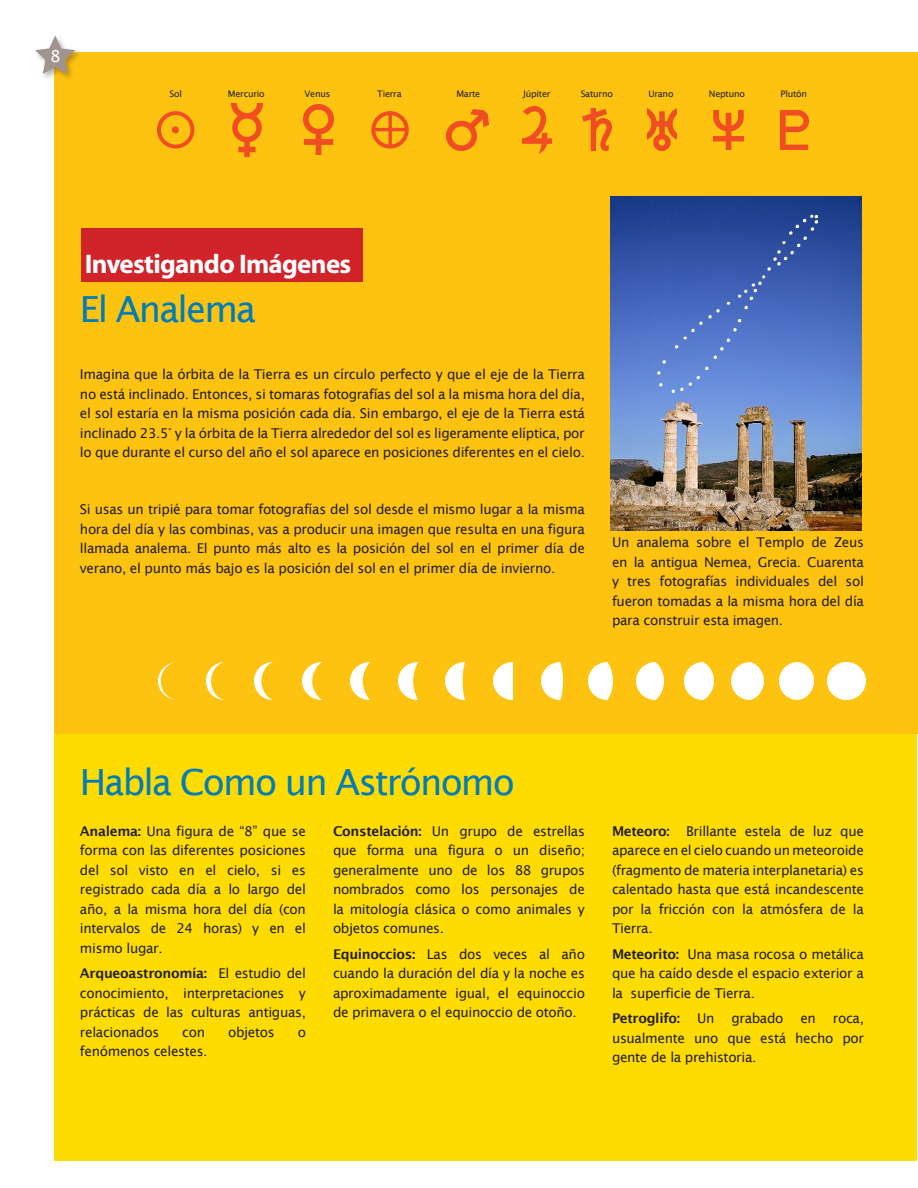
<style>
.page{position:relative;width:918px;height:1188px;background:#fff}
.page>*{position:absolute;margin:0;border:0;box-sizing:border-box;transform-origin:0 0}
.Text{font:36px "Lucida Sans";letter-spacing:-.05em;color:#007cb6}
.Text-2{font:700 27px "Myriad";letter-spacing:-.025em;color:#fff}
.Text_Bulleted{font:16.5px "Lucida Sans";color:#fff}
.Text-3{font:13.5px/19.5px "Lucida Sans";letter-spacing:-.025em;color:#231f20;text-align:justify}
.Text-4{font:600 13.5px "Lucida Sans";letter-spacing:-.025em;color:#231f20}
.Text-5{font:9px "Lucida Sans";letter-spacing:-.025em;color:#231f20}
.s1{font-weight:600}
</style>
<div class="page">
<div style="left:55px;top:734px;width:862px;height:427px;background:#ffdc01"></div>
<div style="left:54px;top:53px;width:864px;height:681px;background:#fec210"></div>
<div style="left:81px;top:228px;width:282px;height:53px;background:#d1232a"></div>
<div style="left:34px;top:34px;width:49px;height:48px;background:#231f20;opacity:.35"></div>
<svg style="left:35px;top:36px;width:40px;height:38px"></svg>
<img style="left:158px;top:662px;width:18px;height:38px">
<img style="left:541px;top:662px;width:21px;height:38px">
<img style="left:731px;top:662px;width:32px;height:38px">
<img style="left:206px;top:662px;width:19px;height:38px">
<img style="left:351px;top:662px;width:18px;height:38px">
<img style="left:399px;top:662px;width:18px;height:38px">
<img style="left:446px;top:662px;width:19px;height:38px">
<img style="left:494px;top:662px;width:19px;height:38px">
<img style="left:254px;top:662px;width:19px;height:38px">
<img style="left:303px;top:662px;width:18px;height:38px">
<img style="left:779px;top:662px;width:35px;height:38px">
<img style="left:828px;top:662px;width:38px;height:38px">
<img style="left:589px;top:662px;width:24px;height:38px">
<img style="left:636px;top:662px;width:27px;height:38px">
<img style="left:684px;top:662px;width:30px;height:38px">
<img style="left:611px;top:197px;width:250px;height:334px">
<img style="left:447px;top:109px;width:42px;height:42px">
<div style="left:157px;top:111px;width:37px;height:38px;border:4px solid #f04d22;border-radius:50%"></div>
<div style="left:172px;top:126px;width:7px;height:7px;background:#f04d22;border-radius:50%"></div>
<div style="left:371px;top:111px;width:38px;height:38px;border:4px solid #f04d22;border-radius:50%"></div>
<svg style="left:388px;top:114px;width:4px;height:32px"></svg>
<hr style="left:374px;top:128px;width:33px;height:3px;background:#f04d22">
<img style="left:231px;top:104px;width:31px;height:52px">
<img style="left:522px;top:106px;width:29px;height:48px">
<img style="left:303px;top:105px;width:30px;height:50px">
<img style="left:582px;top:109px;width:30px;height:42px">
<img style="left:647px;top:109px;width:29px;height:42px">
<img style="left:780px;top:110px;width:28px;height:39px">
<img style="left:714px;top:110px;width:29px;height:39px">
<p class="Text_Bulleted" style="left:50px;top:47px;width:12px">8</p>
<p class="Text-5" style="left:169px;top:89px;width:14px">Sol</p>
<p class="Text-5" style="left:228px;top:89px;width:38px">Mercurio</p>
<p class="Text-5" style="left:305px;top:89px;width:27px">Venus</p>
<p class="Text-5" style="left:377px;top:89px;width:26px">Tierra</p>
<p class="Text-5" style="left:456px;top:89px;width:25px">Marte</p>
<p class="Text-5" style="left:523px;top:89px;width:29px">Júpiter</p>
<p class="Text-5" style="left:581px;top:89px;width:34px">Saturno</p>
<p class="Text-5" style="left:648px;top:89px;width:27px">Urano</p>
<p class="Text-5" style="left:709px;top:89px;width:38px">Neptuno</p>
<p class="Text-5" style="left:781px;top:89px;width:28px">Plutón</p>
<p class="Text-2" style="left:85px;top:250px;width:268px">Investigando Imágenes</p>
<p class="Text" style="left:80px;top:289px;width:178px">El Analema</p>
<p class="Text-3" style="left:80px;top:365px;width:506px">Imagina que la órbita de la Tierra es un círculo perfecto y que el eje de la Tierra no está inclinado. Entonces, si tomaras fotografías del sol a la misma hora del día, el sol estaría en la misma posición cada día. Sin embargo, el eje de la Tierra está inclinado 23.5° y la órbita de la Tierra alrededor del sol es ligeramente elíptica, por lo que durante el curso del año el sol aparece en posiciones diferentes en el cielo.</p>
<p class="Text-3" style="left:80px;top:500px;width:506px">Si usas un tripié para tomar fotografías del sol desde el mismo lugar a la misma hora del día y las combinas, vas a producir una imagen que resulta en una figura llamada analema. El punto más alto es la posición del sol en el primer día de verano, el punto más bajo es la posición del sol en el primer día de invierno.</p>
<p class="Text-3" style="left:612px;top:533px;width:254px">Un analema sobre el Templo de Zeus en la antigua Nemea, Grecia. Cuarenta y tres fotografías individuales del sol fueron tomadas a la misma hora del día para construir esta imagen.</p>
<p class="Text" style="left:80px;top:761px;width:436px">Habla Como un Astrónomo</p>
<p class="Text-3" style="left:80px;top:821px;width:228px"><span class="s1">Analema:</span> Una figura de “8” que se forma con las diferentes posiciones del sol visto en el cielo, si es registrado cada día a lo largo del año, a la misma hora del día (con intervalos de 24 horas) y en el mismo lugar.</p>
<p class="Text-3" style="left:80px;top:964px;width:227px"><span class="s1">Arqueoastronomía:</span> El estudio del conocimiento, interpretaciones y prácticas de las culturas antiguas, relacionados</p>
<p class="Text-3" style="left:182px;top:1022px;width:24px">con</p>
<p class="Text-3" style="left:228px;top:1022px;width:48px">objetos</p>
<p class="Text-3" style="left:298px;top:1022px;width:10px">o</p>
<p class="Text-3" style="left:80px;top:1042px;width:129px">fenómenos celestes.</p>
<p class="Text-3" style="left:333px;top:821px;width:253px"><span class="s1">Constelación:</span> Un grupo de estrellas que forma una figura o un diseño; generalmente uno de los 88 grupos nombrados como los personajes de la mitología clásica o como animales y objetos comunes.</p>
<p class="Text-3" style="left:333px;top:944px;width:253px"><span class="s1">Equinoccios:</span> Las dos veces al año cuando la duración del día y la noche es aproximadamente igual, el equinoccio de primavera o el equinoccio de otoño.</p>
<p class="Text-3" style="left:612px;top:821px;width:253px"><span class="s1">Meteoro:</span> Brillante estela de luz que aparece en el cielo cuando un meteoroide (fragmento de materia interplanetaria) es calentado hasta que está incandescente por la fricción con la atmósfera de la Tierra.</p>
<p class="Text-3" style="left:612px;top:944px;width:254px"><span class="s1">Meteorito:</span> Una masa rocosa o metálica que ha caído desde el espacio exterior a la superficie de Tierra.</p>
<p class="Text-4" style="left:612px;top:1011px;width:70px">Petroglifo:</p>
<p class="Text-3" style="left:697px;top:1009px;width:19px">Un</p>
<p class="Text-3" style="left:731px;top:1009px;width:54px">grabado</p>
<p class="Text-3" style="left:800px;top:1009px;width:17px">en</p>
<p class="Text-3" style="left:612px;top:1009px;width:254px;text-indent:221px">roca, usualmente uno que está hecho por gente de la prehistoria.</p>
</div>
